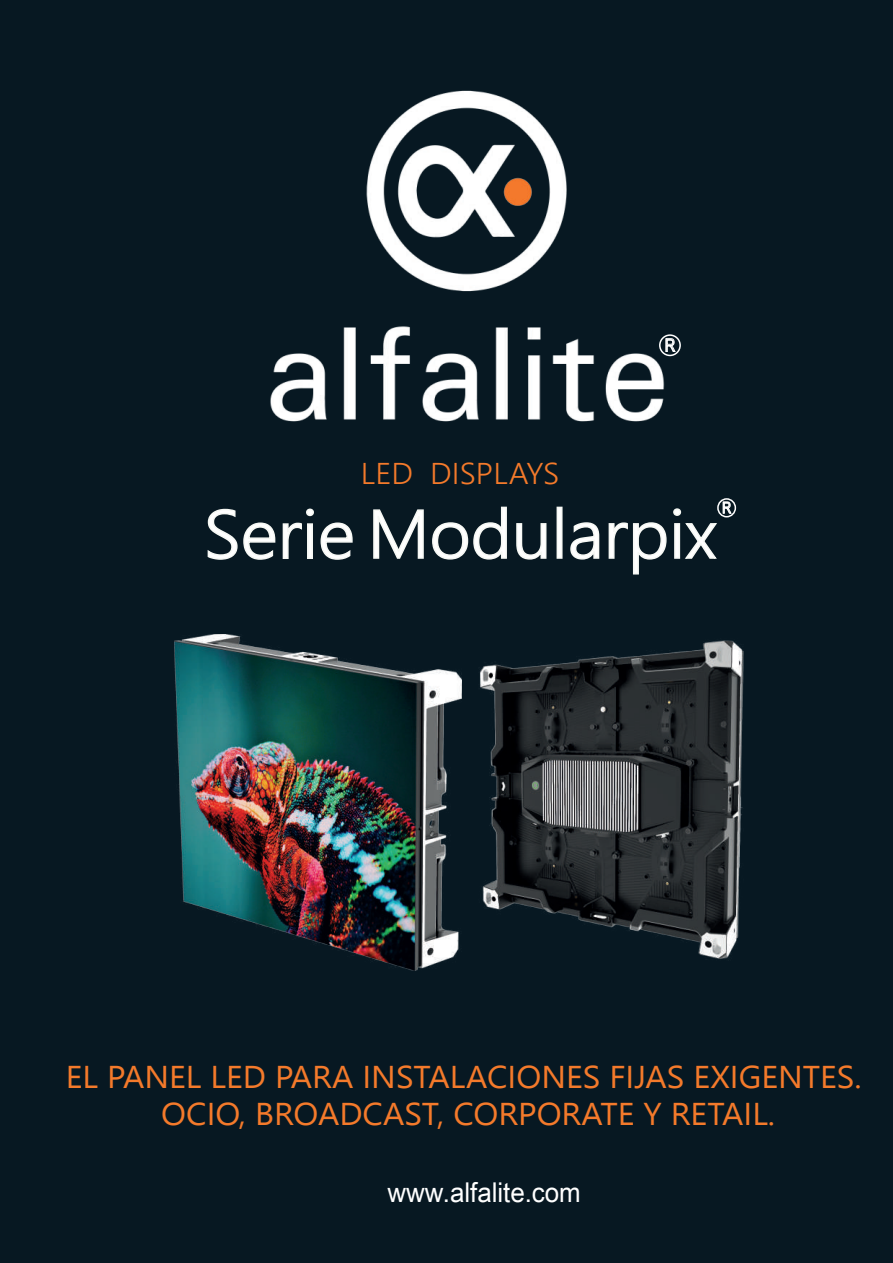
<style>
.page{position:relative;width:893px;height:1263px;background:#071822}
.page>*{position:absolute;margin:0;border:0;box-sizing:border-box;transform-origin:0 0}
.t1{font:300 68.4px "Nirmala UI";color:#fff;scale:1.05 1}
.t2{font:31.5px/37.8px "Nirmala UI";color:#f47a2b;text-align:center;scale:1.05 1}
.t3{font:300 30px "Nirmala UI";color:#f47a2b;scale:1.05 1}
.t4{font:27.3px "Arial Unicode MS";color:#fff;scale:.95 1}
.t5{font:18px "Arial Unicode MS";color:#fff;scale:.8 1}
.t6{font:15.75px "Arial Unicode MS";color:#fff;scale:.78 1}
</style>
<div class="page">
<svg style="left:373px;top:509px;width:51px;height:50px"></svg>
<svg style="left:432px;top:506px;width:75px;height:54px"></svg>
<svg style="left:516px;top:523px;width:31px;height:37px"></svg>
<div style="left:557px;top:507px;width:6px;height:52px;border:2px solid #f6f8f4"></div>
<svg style="left:570px;top:522px;width:30px;height:38px"></svg>
<svg style="left:207px;top:508px;width:69px;height:52px"></svg>
<svg style="left:282px;top:508px;width:71px;height:52px"></svg>
<div style="left:717px;top:498px;width:19px;height:19px;border:2px solid #fff;border-radius:50%"></div>
<svg style="left:608px;top:501px;width:124px;height:74px"></svg>
<img style="left:480px;top:640px;width:264px;height:319px">
<img style="left:175px;top:634px;width:287px;height:336px">
<div style="left:659px;top:334px;width:22px;height:22px;border:2px solid #fff;border-radius:50%"></div>
<svg style="left:670px;top:338px;width:6px;height:14px"></svg>
<img style="left:270px;top:90px;width:400px;height:332px">
<p class="t3" style="left:361px;top:449px;width:191px">LED DISPLAYS</p>
<p class="t5" style="left:665px;top:332px;width:14px">R</p>
<h1 class="t1" style="left:204px;top:479px;width:490px">Serie Modularpix</h1>
<p class="t6" style="left:722px;top:496px;width:13px">R</p>
<p class="t2" style="left:66px;top:1055px;width:760px">EL PANEL LED PARA INSTALACIONES FIJAS EXIGENTES.<br>OCIO, BROADCAST, CORPORATE Y RETAIL.</p>
<p class="t4" style="left:388px;top:1173px;width:205px">www.alfalite.com</p>
</div>
